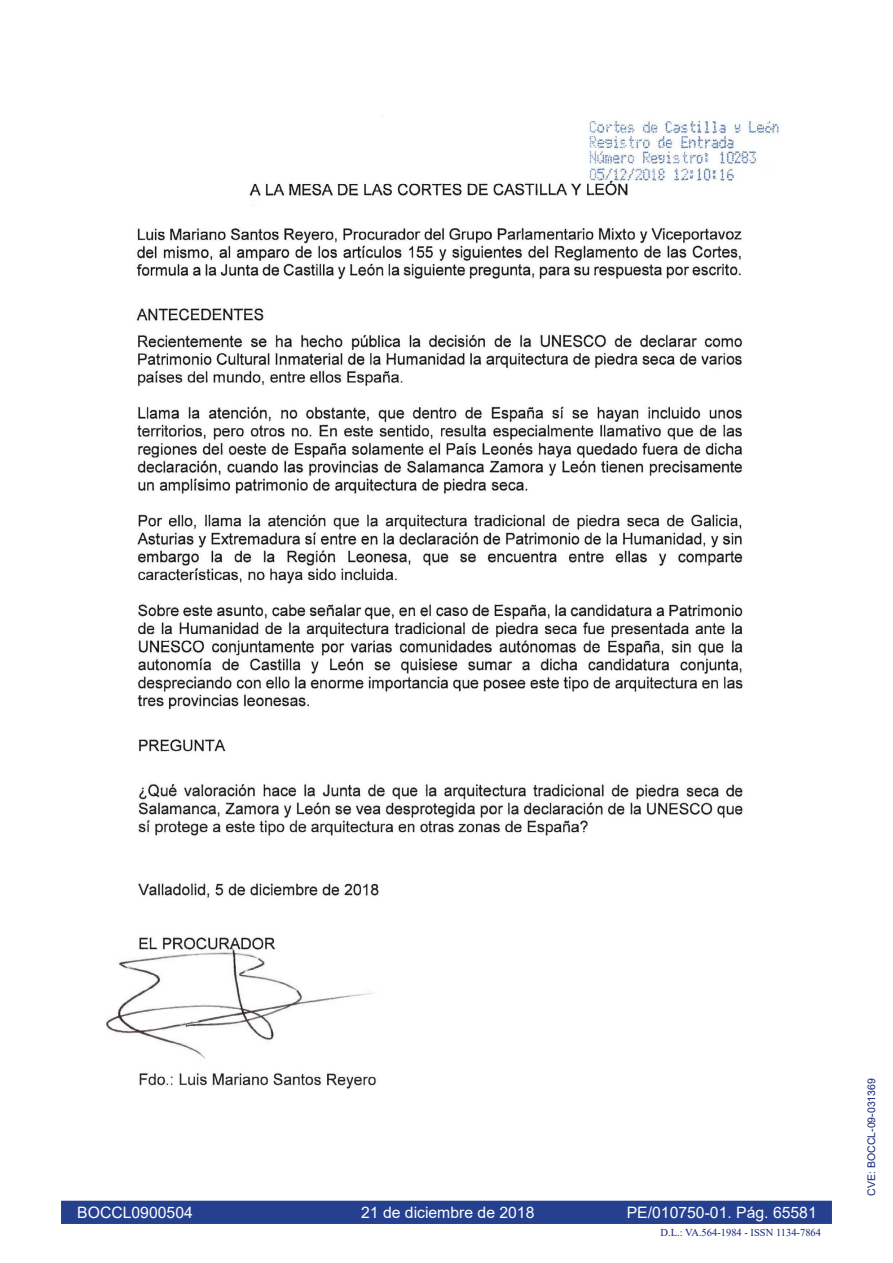
<style>
.page{position:relative;width:893px;height:1263px;background:#fff}
.page>*{position:absolute;margin:0;border:0;box-sizing:border-box;transform-origin:0 0}
.t1{font:15.75px "Arial";color:#fff}
.t2{font:10.5px "Times New Roman";color:#132477}
.t3{font:10.5px "Arial";color:#132477}
</style>
<div class="page">
<div style="left:60px;top:1200px;width:773px;height:25px;background:#25408f"></div>
<div style="left:60px;top:1199px;width:773px;height:26px;border:2px solid #fff"></div>
<img style="left:60px;top:116px;width:773px;height:1084px">
<p class="t1" style="left:77px;top:1202px;width:117px">BOCCL0900504</p>
<p class="t1" style="left:361px;top:1202px;width:175px">21 de diciembre de 2018</p>
<p class="t1" style="left:627px;top:1202px;width:192px">PE/010750-01. Pág. 65581</p>
<p class="t2" style="left:661px;top:1225px;width:162px">D.L.: VA.564-1984 - ISSN 1134-7864</p>
<p class="t3" style="left:864px;top:1195px;width:119px;rotate:-90deg">CVE: BOCCL-09-031369</p>
</div>
